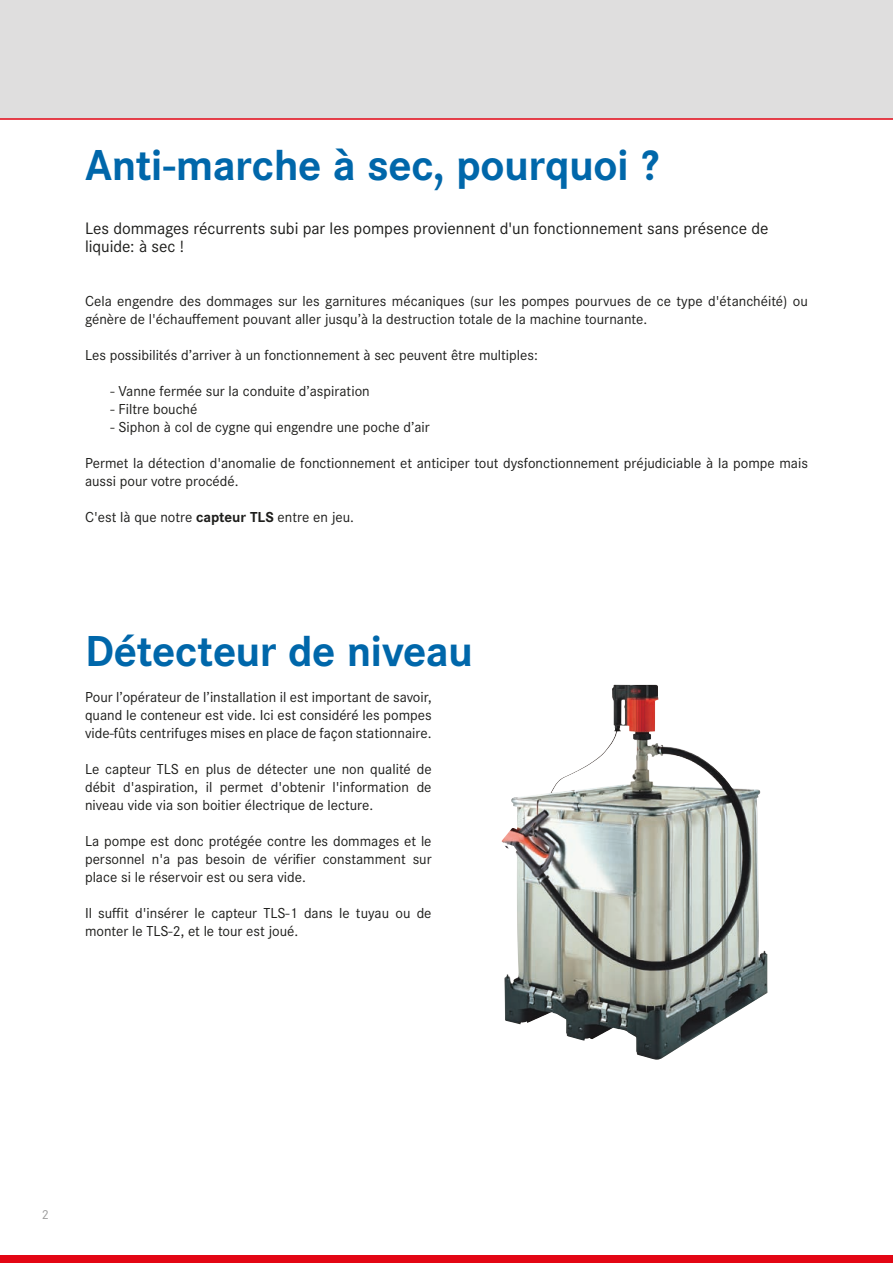
<style>
.page{position:relative;width:893px;height:1263px;background:#fff}
.page>*{position:absolute;margin:0;border:0;box-sizing:border-box;transform-origin:0 0}
.t1{font:700 45px "Corporate S";letter-spacing:-.01em;color:#0067aa}
.t2{font:17.25px/18px "Corporate S";color:#1d1d1b}
.t3{font:15px/18px "Corporate S";color:#1d1d1b}
.t4{font:13.5px "Corporate S";color:#9d9d9d}
.s1{font-weight:700}
</style>
<div class="page">
<div style="left:0;top:0;width:893px;height:119px;background:#dfdede"></div>
<div style="left:0;top:1255px;width:893px;height:8px;background:#e30614"></div>
<hr style="left:0;top:118px;width:893px;height:2px;background:#e30614">
<img style="left:501px;top:685px;width:267px;height:375px">
<h1 class="t1" style="left:85px;top:134px;width:575px">Anti-marche à sec, pourquoi ?</h1>
<p class="t2" style="left:85px;top:219px;width:685px">Les dommages récurrents subi par les pompes proviennent d'un fonctionnement sans présence de liquide: à sec !</p>
<p class="t3" style="left:85px;top:291px;width:724px">Cela engendre des dommages sur les garnitures mécaniques (sur les pompes pourvues de ce type d'étanchéité) ou génère de l'échauffement pouvant aller jusqu’à la destruction totale de la machine tournante.</p>
<p class="t3" style="left:85px;top:345px;width:454px">Les possibilités d’arriver à un fonctionnement à sec peuvent être multiples:</p>
<p class="t3" style="left:111px;top:381px;width:261px">- Vanne fermée sur la conduite d’aspiration</p>
<p class="t3" style="left:111px;top:399px;width:88px">- Filtre bouché</p>
<p class="t3" style="left:111px;top:417px;width:321px">- Siphon à col de cygne qui engendre une poche d’air</p>
<p class="t3" style="left:85px;top:453px;width:724px">Permet la détection d'anomalie de fonctionnement et anticiper tout dysfonctionnement préjudiciable à la pompe mais aussi pour votre procédé.</p>
<p class="t3" style="left:85px;top:507px;width:271px">C'est là que notre <span class="s1">capteur TLS</span> entre en jeu.</p>
<h1 class="t1" style="left:85px;top:620px;width:390px">Détecteur de niveau</h1>
<p class="t3" style="left:85px;top:687px;width:348px;text-align:justify">Pour l’opérateur de l’installation il est important de savoir, quand le conteneur est vide. Ici est considéré les pompes vide-fûts centrifuges mises en place de façon stationnaire.</p>
<p class="t3" style="left:85px;top:759px;width:348px;text-align:justify">Le capteur TLS en plus de détecter une non qualité de débit d'aspiration, il permet d'obtenir l'information de niveau vide via son boitier électrique de lecture.</p>
<p class="t3" style="left:85px;top:831px;width:348px;text-align:justify">La pompe est donc protégée contre les dommages et le personnel n'a pas besoin de vérifier constamment sur place si le réservoir est ou sera vide.</p>
<p class="t3" style="left:85px;top:903px;width:348px">Il suffit d'insérer le capteur TLS-1 dans le tuyau ou de monter le TLS-2, et le tour est joué.</p>
<p class="t4" style="left:42px;top:1205px;width:9px">2</p>
</div>
